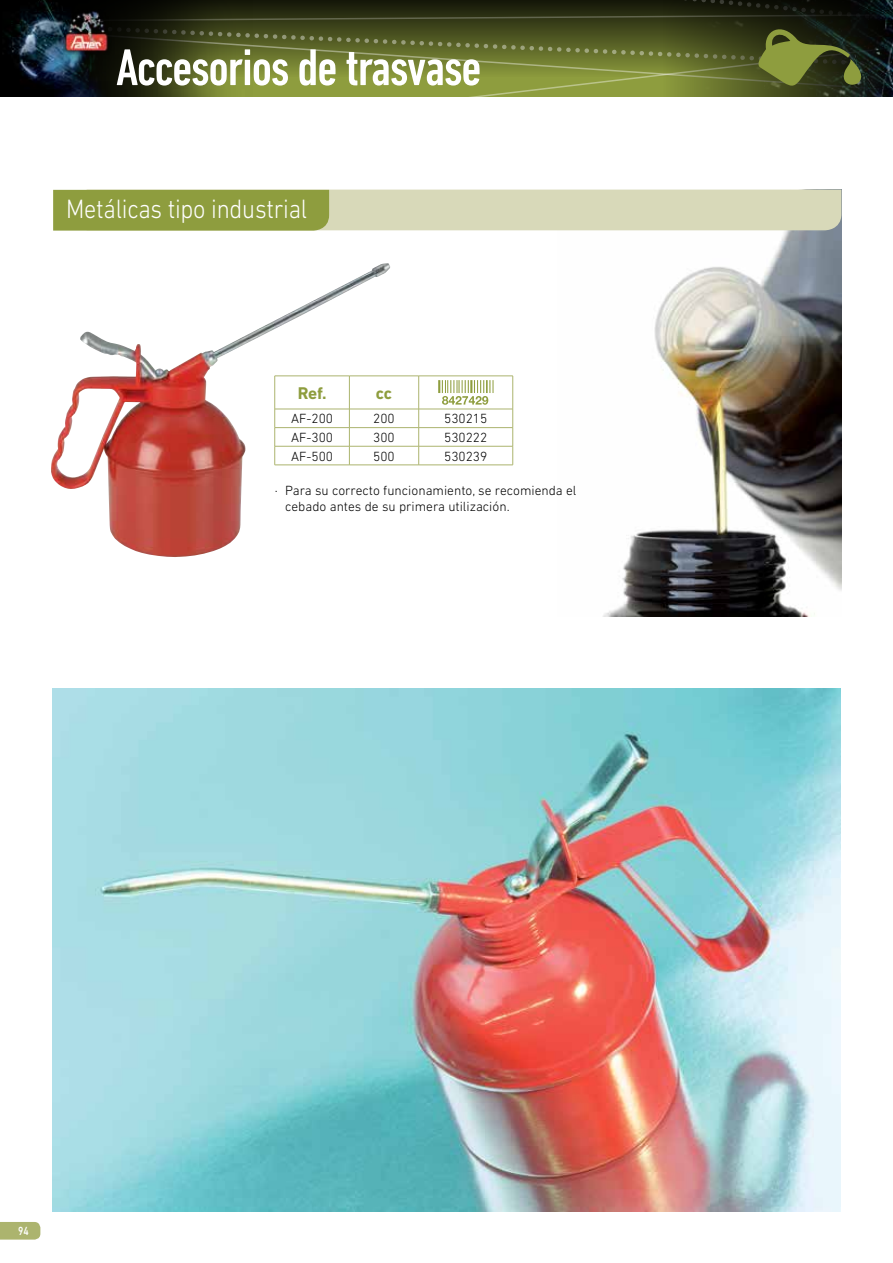
<style>
.page{position:relative;width:893px;height:1263px;background:#fff}
.page>*{position:absolute;margin:0;border:0;box-sizing:border-box;transform-origin:0 0}
.t1{font:500 condensed 52.5px "DIN Next LT Pro";letter-spacing:-.02em;color:#fff}
.t2{font:300 27px "DIN Next LT Pro";letter-spacing:-.01em;color:#fff;scale:.9 1}
.t3{font:700 17.25px "DIN Next LT Pro";color:#8e9d3e}
.t4{font:300 13.5px/16.2px "DIN Next LT Pro";color:#000}
.t5{font:500 12px "DIN Next LT Pro";color:#fff;scale:.8 1}
</style>
<div class="page">
<svg style="left:0;top:1222px;width:40px;height:17px"></svg>
<svg style="left:425px;top:0;width:237px;height:97px;background:#545c26"></svg>
<img style="left:662px;top:0;width:231px;height:97px">
<img style="left:0;top:0;width:287px;height:97px">
<img style="left:64px;top:9px;width:30px;height:45px">
<svg style="left:94px;top:7px;width:799px;height:83px;background:#4e5625"></svg>
<img style="left:603px;top:190px;width:239px;height:427px">
<svg style="left:53px;top:190px;width:788px;height:41px;background:#bec48f"></svg>
<img style="left:53px;top:689px;width:787px;height:523px">
<hr style="left:349px;top:465px;width:70px;height:1px;background:#acb46e">
<hr style="left:419px;top:465px;width:94px;height:1px;background:#acb46e">
<svg style="left:390px;top:376px;width:123px;height:89px"></svg>
<img style="left:51px;top:263px;width:339px;height:294px">
<h1 class="t1" style="left:116px;top:38px;width:367px">Accesorios de trasvase</h1>
<h2 class="t2" style="left:66px;top:194px;width:269px">Metálicas tipo industrial</h2>
<p class="t3" style="left:298px;top:383px;width:31px">Ref.</p>
<p class="t3" style="left:376px;top:383px;width:18px">cc</p>
<p class="t4" style="left:291px;top:410px;width:44px">AF-200</p>
<p class="t4" style="left:373px;top:410px;width:23px">200</p>
<p class="t4" style="left:444px;top:410px;width:45px">530215</p>
<p class="t4" style="left:291px;top:429px;width:44px">AF-300</p>
<p class="t4" style="left:373px;top:429px;width:23px">300</p>
<p class="t4" style="left:444px;top:429px;width:45px">530222</p>
<p class="t4" style="left:291px;top:448px;width:44px">AF-500</p>
<p class="t4" style="left:373px;top:448px;width:23px">500</p>
<p class="t4" style="left:444px;top:448px;width:45px">530239</p>
<p class="t4" style="left:285px;top:482px;width:293px;text-indent:-11px">· Para su correcto funcionamiento, se recomienda el cebado antes de su primera utilización.</p>
<p class="t5" style="left:18px;top:1223px;width:15px">94</p>
</div>
